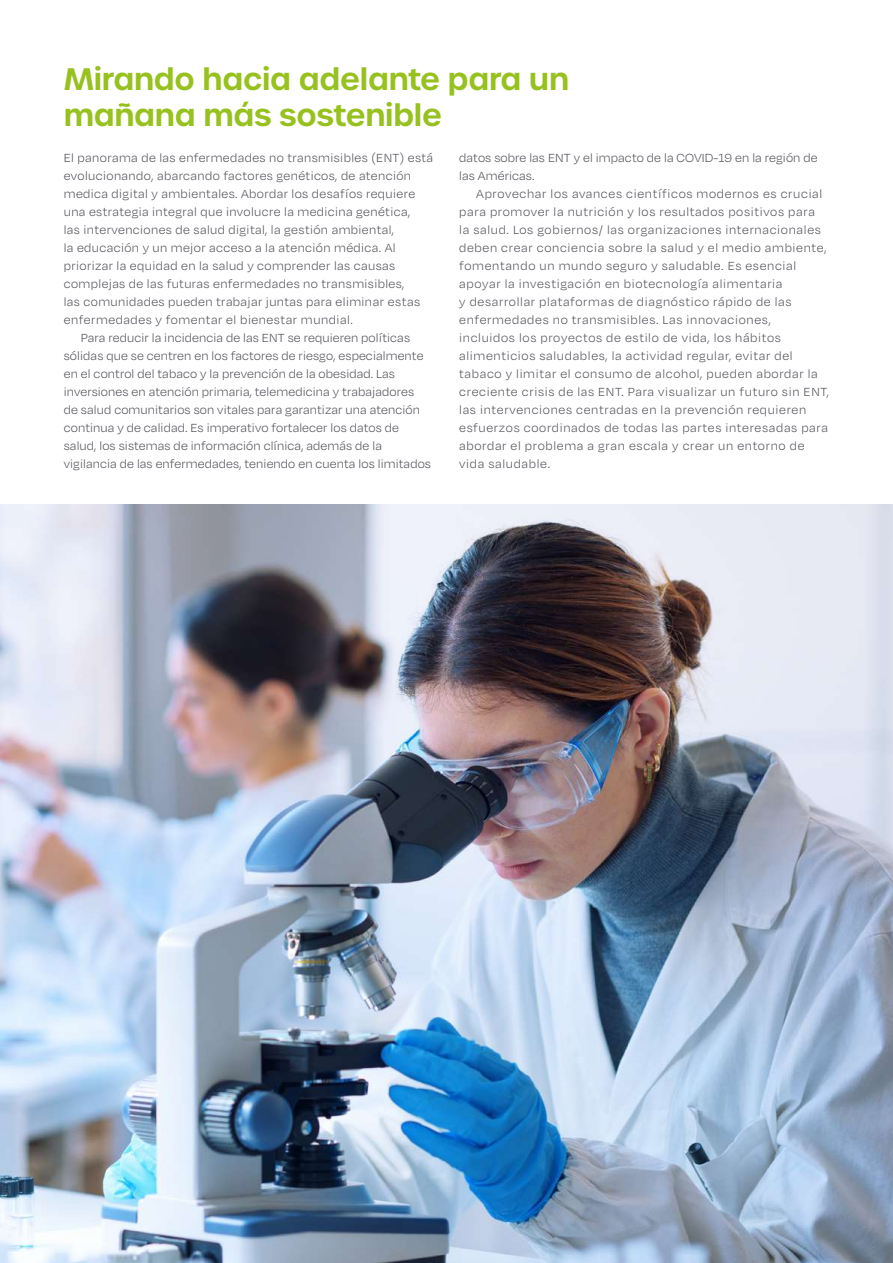
<style>
.page{position:relative;width:893px;height:1263px;background:#fff}
.page>*{position:absolute;margin:0;border:0;box-sizing:border-box;transform-origin:0 0}
.t1{font:600 30px/36px "Urbane";letter-spacing:-.01em;color:#96c11e}
.t2{font:300 13.5px/18px "Degular";letter-spacing:.05em;color:#4f4e57}
.t3{font:300 13.5px "Degular";letter-spacing:.03em;color:#4f4e57}
.t4{font:300 13.5px/18px "Degular";letter-spacing:.01em;color:#4f4e57}
</style>
<div class="page">
<img style="left:0;top:504px;width:893px;height:759px">
<h1 class="t1" style="left:64px;top:61px;width:507px">Mirando hacia adelante para un mañana más sostenible</h1>
<p class="t4" style="left:459px;top:148px;width:360px">datos sobre las ENT y el impacto de la COVID-19 en la región de las Américas.</p>
<p class="t2" style="left:459px;top:184px;width:371px;text-indent:17px">Aprovechar los avances científicos modernos es crucial para promover la nutrición y los resultados positivos para<br>la salud. Los gobiernos/ las organizaciones internacionales deben crear conciencia sobre la salud y el medio ambiente, fomentando un mundo seguro y saludable. Es esencial apoyar la investigación en biotecnología alimentaria<br>y desarrollar plataformas de diagnóstico rápido de las enfermedades no transmisibles. Las innovaciones, incluidos los proyectos de estilo de vida, los hábitos alimenticios saludables la, actividad regular, evitar del tabaco y limitar el consumo de alcohol, pueden abordar la creciente crisis de las ENT. Para visualizar un futuro sin ENT, las intervenciones centradas en la prevención requieren esfuerzos coordinados de todas las partes interesadas para abordar el problema a gran escala y crear un entorno de vida saludable.</p>
<p class="t3" style="left:64px;top:150px;width:371px">El panorama de las enfermedades no transmisibles (ENT) está</p>
<p class="t3" style="left:64px;top:168px;width:349px">evolucionando, abarcando factores genéticos, de atención</p>
<p class="t3" style="left:64px;top:186px;width:353px">medica digital y ambientales. Abordar los desafíos requiere</p>
<p class="t3" style="left:64px;top:204px;width:348px">una estrategia integral que involucre la medicina genética,</p>
<p class="t3" style="left:64px;top:222px;width:332px">las intervenciones de salud digital la, gestión ambiental,</p>
<p class="t3" style="left:64px;top:240px;width:333px">la educación y un mejor acceso laa atención médica. Al</p>
<p class="t3" style="left:64px;top:258px;width:333px">priorizar la equidad en la salud y comprender las causas</p>
<p class="t3" style="left:64px;top:276px;width:342px">complejas de las futuras enfermedades no transmisibles,</p>
<p class="t3" style="left:64px;top:294px;width:358px">las comunidades pueden trabajar juntas para eliminar estas</p>
<p class="t3" style="left:64px;top:312px;width:291px">enfermedades y fomentar el bienestar mundial.</p>
<p class="t4" style="left:81px;top:328px;width:331px">Para reducir la incidencia de las ENT se requieren políticas</p>
<p class="t4" style="left:64px;top:346px;width:361px">sólidas que se centren en los factores de riesgo, especialmente</p>
<p class="t4" style="left:64px;top:364px;width:333px">en el control del tabaco lay prevención de la obesidad. Las</p>
<p class="t4" style="left:64px;top:382px;width:352px">inversiones en atención primaria, telemedicina y trabajadores</p>
<p class="t4" style="left:64px;top:400px;width:358px">de salud comunitarios son vitales para garantizar una atención</p>
<p class="t4" style="left:64px;top:418px;width:337px">continua y de calidad. Es imperativo fortalecer los datos de</p>
<p class="t4" style="left:64px;top:436px;width:320px">salud, los sistemas de información clínica, además de la</p>
<p class="t4" style="left:64px;top:454px;width:369px">vigilancia de las enfermedades, teniendo en cuenta los limitados</p>
</div>
